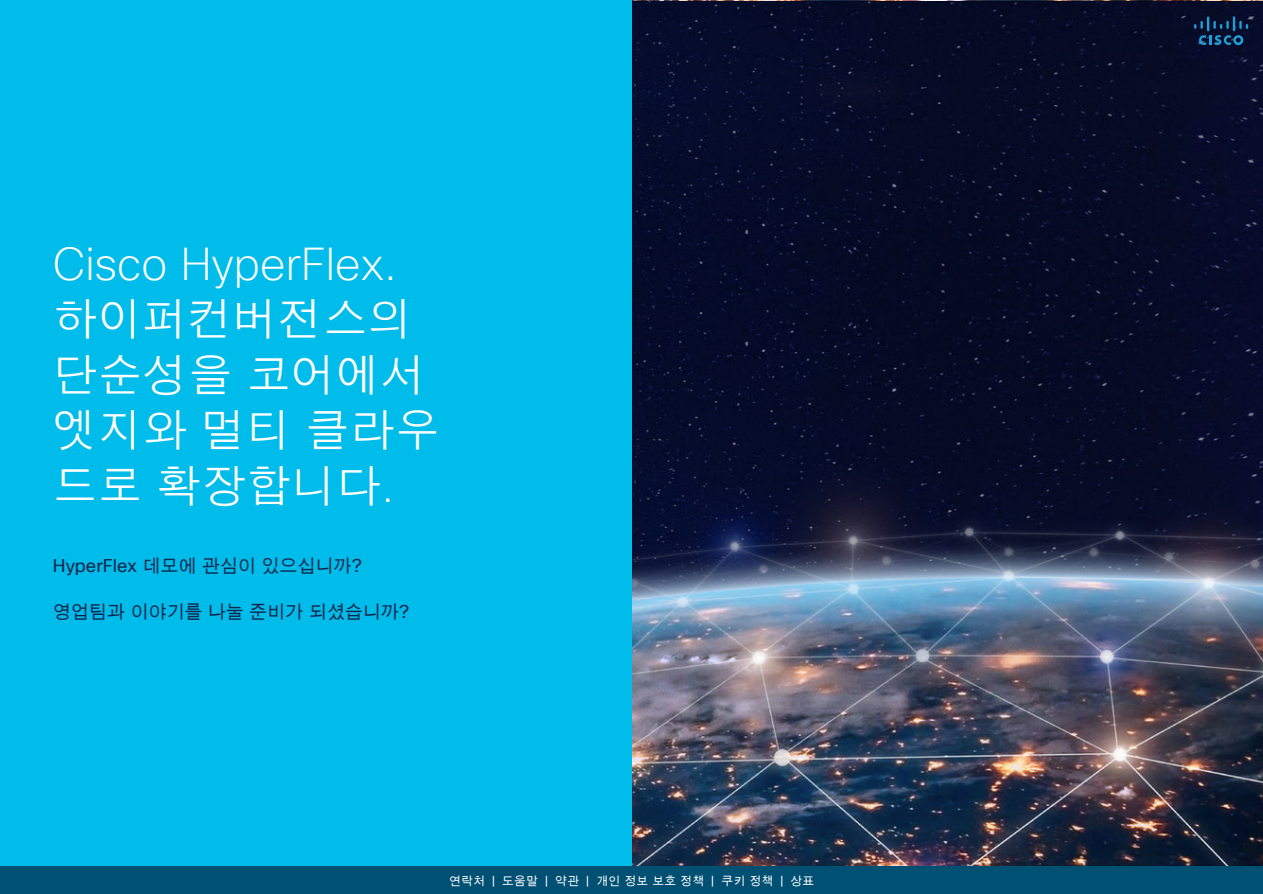
<style>
.page{position:relative;width:1263px;height:894px;background:#fff}
.page>*{position:absolute;margin:0;border:0;box-sizing:border-box;transform-origin:0 0}
.t1{font:45px/55.5px "Cisco Sans KOR Light";color:#fff}
.t2{font:18px "Cisco Sans KOR";color:#13284c}
.t3{font:18px "Cisco Sans KOR";color:#12264b}
.t4{font:11.7px "Cisco Sans KOR";letter-spacing:.03em;color:#fff}
.s1{font-family:"Cisco Sans TT";font-weight:200}
.s2{font-family:"Cisco Sans TT"}
</style>
<div class="page">
<img style="left:631px;top:0;width:632px;height:866px">
<div style="left:0;top:0;width:631px;height:893px;background:#00bceb"></div>
<div style="left:0;top:866px;width:1263px;height:27px;background:#005073"></div>
<svg style="left:1178px;top:0;width:85px;height:60px;fill:#070c2a"></svg>
<p class="t1" style="left:53px;top:236px;width:389px"><span class="s1">Cisco HyperFlex. </span>하이퍼컨버전스의 단순성을 코어에서 엣지와 멀티 클라우 드로 확장합니다<span class="s1">.</span></p>
<p class="t2" style="left:53px;top:553px;width:310px"><span class="s2">HyperFlex</span> 데모에 관심이 있으십니까<span class="s2">?</span></p>
<p class="t3" style="left:53px;top:599px;width:358px">영업팀과 이야기를 나눌 준비가 되셨습니까<span class="s2">?</span></p>
<p class="t4" style="left:449px;top:872px;width:367px">연락처 | 도움말 | 약관 | 개인 정보 보호 정책 | 쿠키 정책 | 상표</p>
</div>
